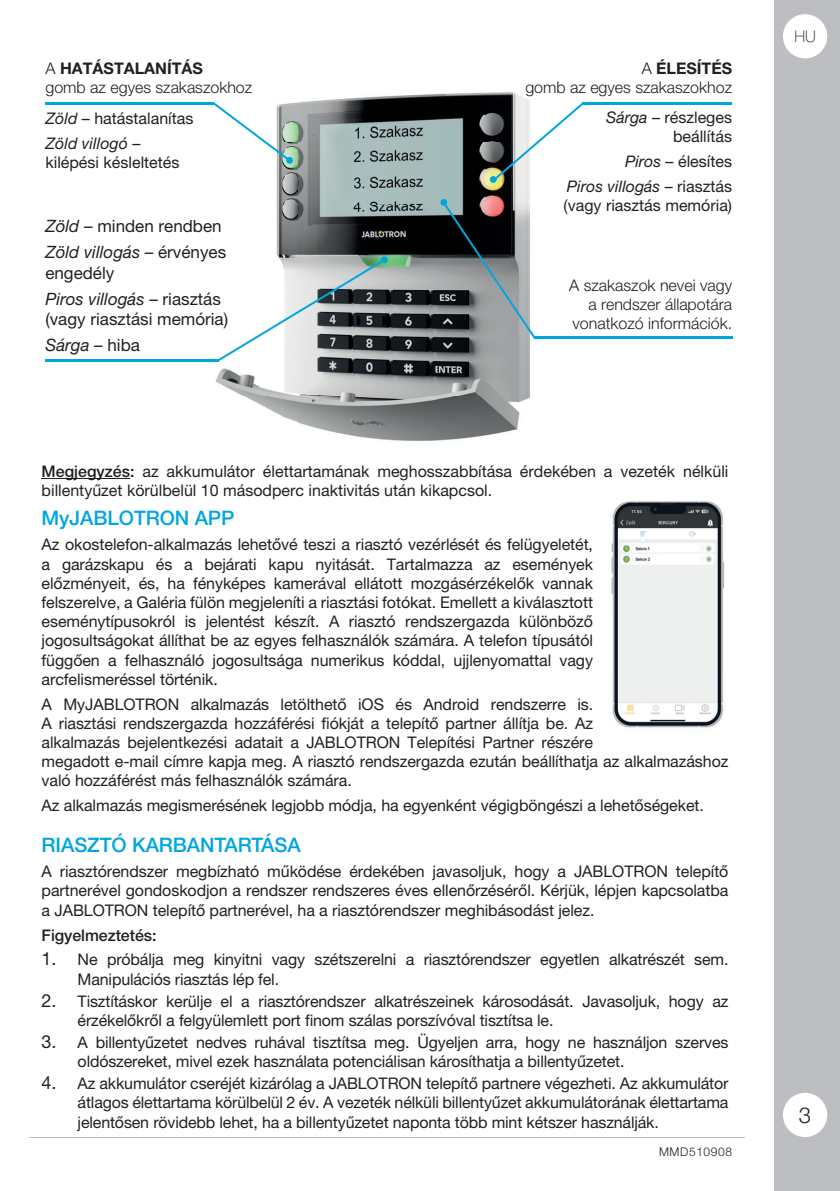
<style>
.page{position:relative;width:840px;height:1191px;background:#fff}
.page>*{position:absolute;margin:0;border:0;box-sizing:border-box;transform-origin:0 0}
.t1{font:300 22px "Helvetica Neue LT Pro";color:#231f20}
.t2{font:500 20px "Helvetica Neue LT Pro";letter-spacing:-.005em;color:#00a6e0}
.t3{font:17px/26px "Helvetica Neue LT Pro";color:#231f20}
.t4{font:16px/19.2px "Helvetica Neue LT Pro";letter-spacing:-.005em;color:#231f20}
.t5{font:300 16px/19.2px "Helvetica Neue LT Pro";color:#231f20;text-align:right}
.t6{font:italic 16px/24.8px "Helvetica Neue LT Pro";color:#231f20;text-align:right}
.t7{font:500 16px "Helvetica Neue LT Pro";letter-spacing:-.005em;color:#231f20}
.t8{font:100 16px "Helvetica Neue LT Pro";color:#231f20}
.t9{font:300 12px "Helvetica Neue LT Pro";letter-spacing:.05em;color:#231f20}
.s1{font-weight:700}
.s2{font-style:italic}
.s3{font-style:normal}
.s4{font-weight:500}
.s5{font-size:18px}
</style>
<div class="page">
<div style="left:774px;top:0;width:65px;height:1191px;background:#bdbec1"></div>
<svg style="left:783px;top:14px;width:43px;height:44px"></svg>
<div style="left:782px;top:1092px;width:44px;height:45px;background:#fff;border-radius:50%"></div>
<hr style="left:582px;top:102px;width:149px;height:2px;background:#00a6e0">
<hr style="left:45px;top:102px;width:169px;height:2px;background:#00a6e0">
<hr style="left:533px;top:337px;width:198px;height:2px;background:#00a6e0">
<img style="left:160px;top:92px;width:485px;height:350px">
<img style="left:160px;top:112px;width:33px;height:12px">
<img style="left:160px;top:157px;width:19px;height:14px">
<img style="left:160px;top:220px;width:61px;height:12px">
<img style="left:160px;top:246px;width:66px;height:16px">
<img style="left:160px;top:292px;width:58px;height:13px">
<img style="left:160px;top:313px;width:58px;height:16px">
<img style="left:606px;top:111px;width:39px;height:15px">
<img style="left:624px;top:156px;width:21px;height:11px">
<img style="left:566px;top:180px;width:79px;height:15px">
<img style="left:564px;top:200px;width:81px;height:15px">
<img style="left:525px;top:92px;width:120px;height:4px">
<img style="left:583px;top:102px;width:62px;height:2px">
<img style="left:160px;top:102px;width:52px;height:2px">
<img style="left:535px;top:337px;width:110px;height:2px">
<svg style="left:310px;top:131px;width:7px;height:7px"></svg>
<svg style="left:489px;top:102px;width:94px;height:81px"></svg>
<svg style="left:440px;top:199px;width:95px;height:140px;background:#6d7174"></svg>
<svg style="left:212px;top:102px;width:81px;height:62px"></svg>
<svg style="left:218px;top:256px;width:169px;height:105px"></svg>
<hr style="left:45px;top:359px;width:174px;height:2px;background:#00a6e0">
<hr style="left:42px;top:478px;width:88px;height:1px;background:#231f20">
<img style="left:611px;top:501px;width:113px;height:227px">
<p class="t5" style="left:45px;top:60px;width:208px;text-align:left">A <span class="s1">HATÁSTALANÍTÁS<br></span>gomb az egyes szakaszokhoz</p>
<p class="t4" style="left:45px;top:108px;width:149px;line-height:24.8px"><span class="s2">Zöld</span> – hatástalanítas<br><span class="s2">Zöld villogó</span> –</p>
<p class="t4" style="left:45px;top:155px;width:135px">kilépési késleltetés</p>
<p class="t3" style="left:45px;top:215px;width:182px"><span class="s2">Zöld</span> – minden rendben<br><span class="s2">Zöld villogás</span> – érvényes</p>
<p class="t3" style="left:45px;top:262px;width:177px">engedély<br><span class="s2">Piros villogás</span> – riasztás</p>
<p class="t3" style="left:45px;top:308px;width:184px">(vagy riasztási memória)<br><span class="s2">Sárga</span> – hiba</p>
<p class="t5" style="left:525px;top:60px;width:208px">A <span class="s1">ÉLESÍTÉS<br></span>gomb az egyes szakaszokhoz</p>
<p class="t4" style="left:605px;top:110px;width:127px;text-align:right"><span class="s2">Sárga</span> – részleges beállítás</p>
<p class="t6" style="left:566px;top:151px;width:166px">Piros <span class="s3">– élesítes<br></span>Piros villogás <span class="s3">– riasztás</span></p>
<p class="t4" style="left:563px;top:198px;width:170px">(vagy riasztás memória)</p>
<p class="t5" style="left:569px;top:277px;width:164px">A szakaszok nevei vagy a rendszer állapotára vonatkozó információk.</p>
<p class="t4" style="left:42px;top:463px;width:688px"><span class="s4">Megjegyzés:</span> az akkumulátor élettartamának meghosszabbítása érdekében a vezeték nélküli billentyűzet körülbelül 10 másodperc inaktivitás után kikapcsol.</p>
<p class="t2" style="left:42px;top:511px;width:194px">MyJABLOTRON APP</p>
<p class="t4" style="left:42px;top:537px;width:552px;text-align:justify">Az okostelefon-alkalmazás lehetővé teszi a riasztó vezérlését és felügyeletét, a garázskapu és a bejárati kapu nyitását. Tartalmazza az események előzményeit, és, ha fényképes kamerával ellátott mozgásérzékelők vannak felszerelve, a Galéria fülön megjeleníti a riasztási fotókat. Emellett a kiválasztott eseménytípusokról is jelentést készít. A riasztó rendszergazda különböző jogosultságokat állíthat be az egyes felhasználók számára. A telefon típusától függően a felhasználó jogosultsága numerikus kóddal, ujjlenyomattal vagy arcfelismeréssel történik.</p>
<p class="t4" style="left:42px;top:696px;width:688px">A MyJABLOTRON alkalmazás letölthető iOS és Android rendszerre is.<br>A riasztási rendszergazda hozzáférési fiókját a telepítő partner állítja be. Az<br>alkalmazás bejelentkezési adatait a JABLOTRON Telepítési Partner részére<br>megadott e-mail címre kapja meg. A riasztó rendszergazda ezután beállíthatja az alkalmazáshoz való hozzáférést más felhasználók számára.</p>
<p class="t4" style="left:42px;top:798px;width:663px">Az alkalmazás megismerésének legjobb módja, ha egyenként végigböngészi a lehetőségeket.</p>
<p class="t2" style="left:42px;top:838px;width:260px">RIASZTÓ KARBANTARTÁSA</p>
<p class="t4" style="left:42px;top:864px;width:688px;text-align:justify">A riasztórendszer megbízható működése érdekében javasoljuk, hogy a JABLOTRON telepítő partnerével gondoskodjon a rendszer rendszeres éves ellenőrzéséről. Kérjük, lépjen kapcsolatba a JABLOTRON telepítő partnerével, ha a riasztórendszer meghibásodást jelez.</p>
<p class="t7" style="left:42px;top:929px;width:116px">Figyelmeztetés:</p>
<p class="t4" style="left:78px;top:952px;width:652px;text-indent:-36px"><span class="s5">1.</span> Ne próbálja meg kinyitni vagy szétszerelni a riasztórendszer egyetlen alkatrészét sem.<br>Manipulációs riasztás lép fel.</p>
<p class="t4" style="left:78px;top:993px;width:652px;text-indent:-36px"><span class="s5">2.</span> Tisztításkor kerülje el a riasztórendszer alkatrészeinek károsodását. Javasoljuk, hogy az érzékelőkről a felgyülemlett port finom szálas porszívóval tisztítsa le.</p>
<p class="t4" style="left:78px;top:1034px;width:652px;text-indent:-36px"><span class="s5">3.</span> A billentyűzetet nedves ruhával tisztítsa meg. Ügyeljen arra, hogy ne használjon szerves oldószereket, mivel ezek használata potenciálisan károsíthatja a billentyűzetet.</p>
<p class="t4" style="left:78px;top:1075px;width:652px;text-align:justify;text-indent:-36px"><span class="s5">4.</span> Az akkumulátor cseréjét kizárólag a JABLOTRON telepítő partnere végezheti. Az akkumulátor átlagos élettartama körülbelül 2 év. A vezeték nélküli billentyűzet akkumulátorának élettartama jelentősen rövidebb lehet, ha a billentyűzetet naponta több mint kétszer használják.</p>
<p class="t9" style="left:658px;top:1147px;width:75px">MMD510908</p>
<p class="t8" style="left:793px;top:31px;width:23px">HU</p>
<h1 class="t1" style="left:798px;top:1107px;width:14px">3</h1>
</div>
